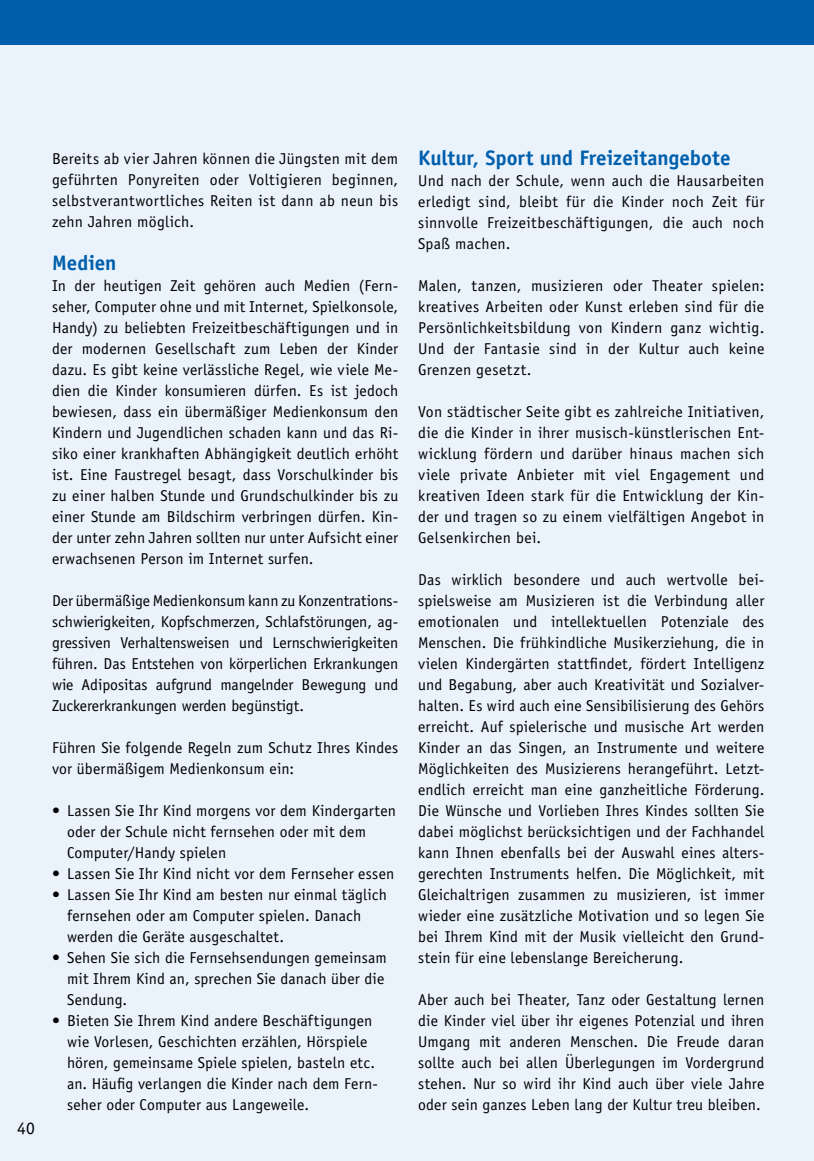
<style>
.page{position:relative;width:814px;height:1161px;background:#eaf3fc}
.page>*{position:absolute;margin:0;border:0;box-sizing:border-box;transform-origin:0 0}
.t1{font:700 21px "Officina Sans";color:#005fac}
.t2{font:17.5px "Officina Sans";color:#000}
.t3{font:15.75px/21px "Officina Sans";letter-spacing:.01em;color:#000;text-align:justify}
</style>
<div class="page">
<div style="left:0;top:0;width:814px;height:45px;background:#005fac"></div>
<p class="t2" style="left:17px;top:1118px;width:20px">40</p>
<p class="t3" style="left:52px;top:149px;width:347px">Bereits ab vier Jahren können die Jüngsten mit dem geführten Ponyreiten oder Voltigieren beginnen, selbstverantwortliches Reiten ist dann ab neun bis zehn Jahren möglich.</p>
<h1 class="t1" style="left:52px;top:249px;width:66px">Medien</h1>
<p class="t3" style="left:52px;top:275px;width:348px">In der heutigen Zeit gehören auch Medien (Fern&shy;seher, Computer ohne und mit Internet, Spielkonsole, Handy) zu beliebten Freizeitbeschäftigungen und in der modernen Gesellschaft zum Leben der Kinder dazu. Es gibt keine verlässliche Regel, wie viele Me&shy;dien die Kinder konsumieren dürfen. Es ist jedoch bewiesen, dass ein übermäßiger Medienkonsum den Kindern und Jugendlichen schaden kann und das Ri&shy;siko einer krankhaften Abhängigkeit deutlich erhöht ist. Eine Faustregel besagt, dass Vorschulkinder bis zu einer halben Stunde und Grundschulkinder bis zu einer Stunde am Bildschirm verbringen dürfen. Kin&shy;der unter zehn Jahren sollten nur unter Aufsicht einer erwachsenen Person im Internet surfen.</p>
<p class="t3" style="left:52px;top:590px;width:348px">Der übermäßige Medienkonsum kann zu Konzentrations&shy;schwierigkeiten, Kopfschmerzen, Schlafstörungen, ag&shy;gressiven Verhaltensweisen und Lernschwierigkeiten führen. Das Entstehen von körperlichen Erkrankungen wie Adipositas aufgrund mangelnder Bewegung und Zuckererkrankungen werden begünstigt.</p>
<p class="t3" style="left:52px;top:737px;width:348px">Führen Sie folgende Regeln zum Schutz Ihres Kindes vor übermäßigem Medienkonsum ein:</p>
<p class="t3" style="left:67px;top:800px;width:330px;text-align:left;text-indent:-15px">• Lassen Sie Ihr Kind morgens vor dem Kindergarten oder der Schule nicht fernsehen oder mit dem<br>Computer/Handy spielen</p>
<p class="t3" style="left:52px;top:863px;width:344px">• Lassen Sie Ihr Kind nicht vor dem Fernseher essen</p>
<p class="t3" style="left:67px;top:884px;width:321px;text-align:left;text-indent:-15px">• Lassen Sie Ihr Kind am besten nur einmal täglich fernsehen oder am Computer spielen. Danach werden die Geräte ausgeschaltet.</p>
<p class="t3" style="left:67px;top:947px;width:321px;text-align:left;text-indent:-15px">• Sehen Sie sich die Fernsehsendungen gemeinsam mit Ihrem Kind an, sprechen Sie danach über die<br>Sendung.</p>
<p class="t3" style="left:67px;top:1010px;width:312px;text-align:left;text-indent:-15px">• Bieten Sie Ihrem Kind andere Beschäftigungen wie Vorlesen, Geschichten erzählen, Hörspiele hören, gemeinsame Spiele spielen, basteln etc. an. Häufig verlangen die Kinder nach dem Fern&shy;seher oder Computer aus Langeweile.</p>
<h1 class="t1" style="left:418px;top:144px;width:314px">Kultur, Sport und Freizeitangebote</h1>
<p class="t3" style="left:418px;top:170px;width:348px">Und nach der Schule, wenn auch die Hausarbeiten erledigt sind, bleibt für die Kinder noch Zeit für sinnvolle Freizeitbeschäftigungen, die auch noch Spaß machen.</p>
<p class="t3" style="left:418px;top:275px;width:348px">Malen, tanzen, musizieren oder Theater spielen: kreatives Arbeiten oder Kunst erleben sind für die Persönlichkeitsbildung von Kindern ganz wichtig.<br>Und der Fantasie sind in der Kultur auch keine Grenzen gesetzt.</p>
<p class="t3" style="left:418px;top:401px;width:348px">Von städtischer Seite gibt es zahlreiche Initiativen, die die Kinder in ihrer musisch-künstlerischen Ent&shy;wicklung fördern und darüber hinaus machen sich viele private Anbieter mit viel Engagement und kreativen Ideen stark für die Entwicklung der Kin&shy;der und tragen so zu einem vielfältigen Angebot in Gelsenkirchen bei.</p>
<p class="t3" style="left:418px;top:569px;width:348px">Das wirklich besondere und auch wertvolle bei&shy;spielsweise am Musizieren ist die Verbindung aller emotionalen und intellektuellen Potenziale des Menschen. Die frühkindliche Musikerziehung, die in vielen Kindergärten stattfindet, fördert Intelligenz und Begabung, aber auch Kreativität und Sozialver&shy;halten. Es wird auch eine Sensibilisierung des Gehörs erreicht. Auf spielerische und musische Art werden Kinder an das Singen, an Instrumente und weitere Möglichkeiten des Musizierens herangeführt. Letzt&shy;endlich erreicht man eine ganzheitliche Förderung.<br>Die Wünsche und Vorlieben Ihres Kindes sollten Sie dabei möglichst berücksichtigen und der Fachhandel kann Ihnen ebenfalls bei der Auswahl eines alters&shy;gerechten Instruments helfen. Die Möglichkeit, mit Gleichaltrigen zusammen zu musizieren, ist immer wieder eine zusätzliche Motivation und so legen Sie bei Ihrem Kind mit der Musik vielleicht den Grund&shy;stein für eine lebenslange Bereicherung.</p>
<p class="t3" style="left:418px;top:989px;width:348px">Aber auch bei Theater, Tanz oder Gestaltung lernen die Kinder viel über ihr eigenes Potenzial und ihren Umgang mit anderen Menschen. Die Freude daran sollte auch bei allen Überlegungen im Vordergrund stehen. Nur so wird ihr Kind auch über viele Jahre oder sein ganzes Leben lang der Kultur treu bleiben.</p>
</div>
